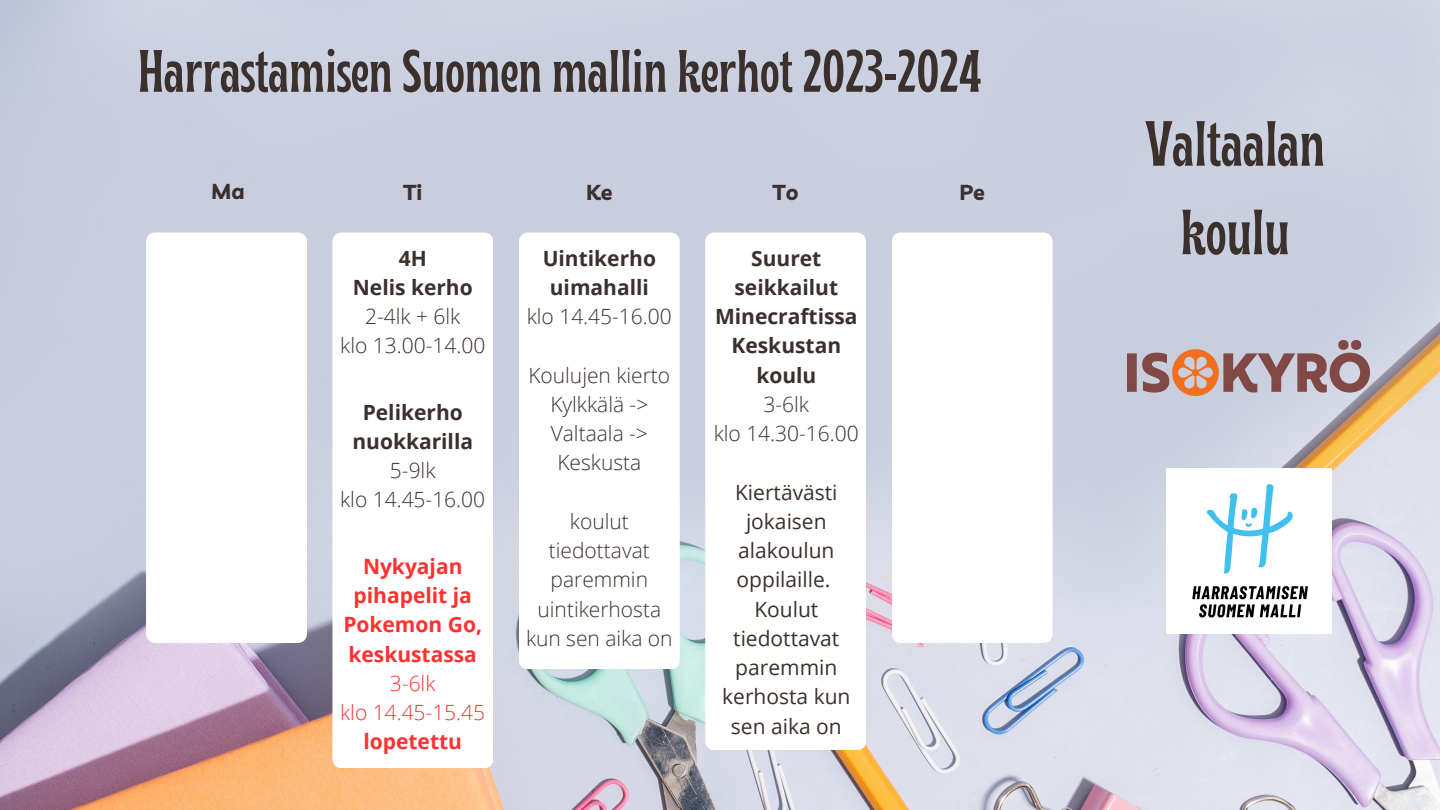
<style>
.page{position:relative;width:1440px;height:810px;background:#fff}
.page>*{position:absolute;margin:0;border:0;box-sizing:border-box;transform-origin:0 0}
.t1{font:700 condensed 63.6px "Brice";color:#3b302c}
.t2{font:700 condensed 59.6px "Brice";color:#3b302c}
.t3{font:700 21.6px "Livvic";color:#3b302c}
.t4{font:300 21px/29.2px "Open Sans";color:#3b302c;text-align:center}
.t5{font:700 21px/29.2px "Open Sans";color:#3b302c;text-align:center}
.t6{font:21px/29.2px "Open Sans";color:#3b302c;text-align:center}
.t7{font:700 21px/29.2px "Open Sans";color:#ff3131;text-align:center}
.t8{font:300 21px "Open Sans";color:#ff3131}
</style>
<div class="page">
<img style="left:0;top:0;width:1440px;height:810px">
<svg style="left:146px;top:233px;width:161px;height:410px"></svg>
<svg style="left:332px;top:233px;width:161px;height:535px"></svg>
<svg style="left:519px;top:233px;width:161px;height:436px"></svg>
<svg style="left:705px;top:233px;width:161px;height:517px"></svg>
<svg style="left:892px;top:233px;width:161px;height:410px"></svg>
<img style="left:1128px;top:340px;width:242px;height:65px">
<img style="left:1166px;top:469px;width:165px;height:165px">
<p class="t2" style="left:138px;top:47px;width:845px">Harrastamisen Suomen mallin kerhot 2023-2024</p>
<p class="t3" style="left:211px;top:177px;width:35px">Ma</p>
<p class="t3" style="left:404px;top:178px;width:20px">Ti</p>
<p class="t3" style="left:586px;top:178px;width:28px">Ke</p>
<p class="t3" style="left:773px;top:178px;width:27px">To</p>
<p class="t3" style="left:959px;top:178px;width:27px">Pe</p>
<p class="t5" style="left:399px;top:243px;width:30px">4H</p>
<p class="t5" style="left:353px;top:272px;width:121px">Nelis kerho</p>
<p class="t4" style="left:365px;top:301px;width:97px">2-4lk + 6lk</p>
<p class="t4" style="left:340px;top:331px;width:147px">klo 13.00-14.00</p>
<p class="t5" style="left:363px;top:397px;width:102px">Pelikerho</p>
<p class="t5" style="left:352px;top:426px;width:122px">nuokkarilla</p>
<p class="t4" style="left:390px;top:455px;width:47px">5-9lk</p>
<p class="t4" style="left:340px;top:485px;width:147px">klo 14.45-16.00</p>
<p class="t7" style="left:343px;top:551px;width:140px">Nykyajan pihapelit ja<br>Pokemon Go,</p>
<p class="t7" style="left:349px;top:639px;width:130px">keskustassa</p>
<p class="t8" style="left:390px;top:668px;width:47px">3-6lk</p>
<p class="t8" style="left:340px;top:698px;width:147px">klo 14.45-15.45</p>
<p class="t7" style="left:363px;top:727px;width:100px">lopetettu</p>
<p class="t5" style="left:543px;top:243px;width:115px">Uintikerho</p>
<p class="t5" style="left:550px;top:272px;width:101px">uimahalli</p>
<p class="t4" style="left:527px;top:301px;width:147px">klo 14.45-16.00</p>
<p class="t4" style="left:528px;top:360px;width:143px">Koulujen kierto</p>
<p class="t4" style="left:550px;top:389px;width:99px">Kylkkälä -&gt;</p>
<p class="t4" style="left:551px;top:418px;width:99px">Valtaala -&gt;</p>
<p class="t4" style="left:557px;top:448px;width:85px">Keskusta</p>
<p class="t4" style="left:526px;top:506px;width:148px">koulut tiedottavat paremmin uintikerhosta kun sen aika on</p>
<p class="t5" style="left:715px;top:243px;width:144px">Suuret seikkailut<br>Minecraftissa</p>
<p class="t5" style="left:732px;top:331px;width:111px">Keskustan koulu</p>
<p class="t4" style="left:764px;top:389px;width:47px">3-6lk</p>
<p class="t4" style="left:714px;top:418px;width:147px">klo 14.30-16.00</p>
<p class="t6" style="left:735px;top:477px;width:104px">Kiertävästi jokaisen alakoulun oppilaille.</p>
<p class="t6" style="left:722px;top:594px;width:130px">Koulut tiedottavat paremmin kerhosta kun sen aika on</p>
<p class="t1" style="left:1145px;top:118px;width:181px">Valtaalan</p>
<p class="t1" style="left:1181px;top:207px;width:111px">koulu</p>
</div>
